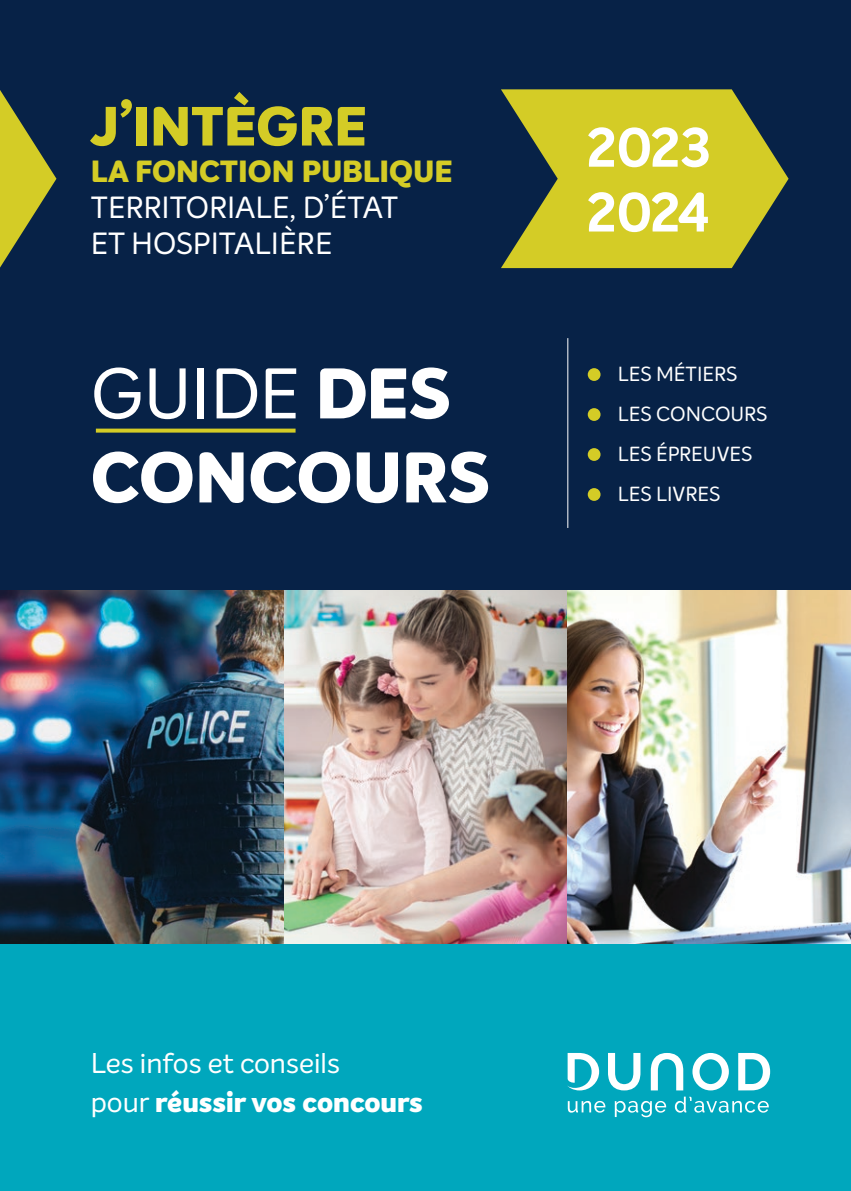
<style>
.page{position:relative;width:851px;height:1191px;background:#fff}
.page>*{position:absolute;margin:0;border:0;box-sizing:border-box;transform-origin:0 0}
.t1{font:800 70px/84px "Intelo";color:#fff}
.t2{font:800 54px "Intelo";color:#d4cc26}
.t3{font:700 54px "Intelo";letter-spacing:-.02em;color:#fff}
.t4{font:30px/36px "Intelo";color:#fff}
.t5{font:800 28px "Intelo";color:#fff}
.t6{font:28px "Intelo";color:#fff}
.t7{font:20px "Intelo";color:#fff}
.s1{font-weight:800;color:#d4cc26}
.s2{font-weight:400}
</style>
<div class="page">
<div style="left:0;top:0;width:850px;height:1191px;background:#072247"></div>
<div style="left:0;top:909px;width:850px;height:282px;background:#00a7bd"></div>
<svg style="left:501px;top:89px;width:287px;height:179px;fill:#d4cc26"></svg>
<svg style="left:0;top:90px;width:56px;height:177px"></svg>
<svg style="left:567px;top:1052px;width:203px;height:65px"></svg>
<img style="left:0;top:590px;width:567px;height:353px">
<hr style="left:567px;top:338px;width:1px;height:190px;background:#fff">
<div style="left:587px;top:368px;width:13px;height:13px;background:#d4cc26;border-radius:50%"></div>
<div style="left:587px;top:448px;width:13px;height:13px;background:#d4cc26;border-radius:50%"></div>
<div style="left:587px;top:408px;width:13px;height:13px;background:#d4cc26;border-radius:50%"></div>
<div style="left:587px;top:488px;width:13px;height:13px;background:#d4cc26;border-radius:50%"></div>
<svg style="left:96px;top:428px;width:199px;height:4px"></svg>
<img style="left:567px;top:590px;width:283px;height:353px">
<p class="t2" style="left:91px;top:91px;width:278px">J’INTÈGRE</p>
<p class="t4" style="left:91px;top:153px;width:363px"><span class="s1">LA FONCTION PUBLIQUE<br></span>TERRITORIALE, D’ÉTAT</p>
<p class="t4" style="left:91px;top:225px;width:243px">ET HOSPITALIÈRE</p>
<p class="t3" style="left:586px;top:113px;width:126px">2023</p>
<p class="t3" style="left:586px;top:178px;width:125px">2024</p>
<p class="t1" style="left:91px;top:354px;width:400px"><span class="s2">GUIDE</span> DES<br>CONCOURS</p>
<p class="t7" style="left:617px;top:361px;width:121px">LES MÉTIERS</p>
<p class="t7" style="left:617px;top:401px;width:151px">LES CONCOURS</p>
<p class="t7" style="left:617px;top:441px;width:136px">LES ÉPREUVES</p>
<p class="t7" style="left:617px;top:481px;width:104px">LES LIVRES</p>
<p class="t6" style="left:91px;top:1046px;width:250px">Les infos et conseils</p>
<p class="t5" style="left:91px;top:1084px;width:333px"><span class="s2">pour</span> réussir vos concours</p>
</div>
